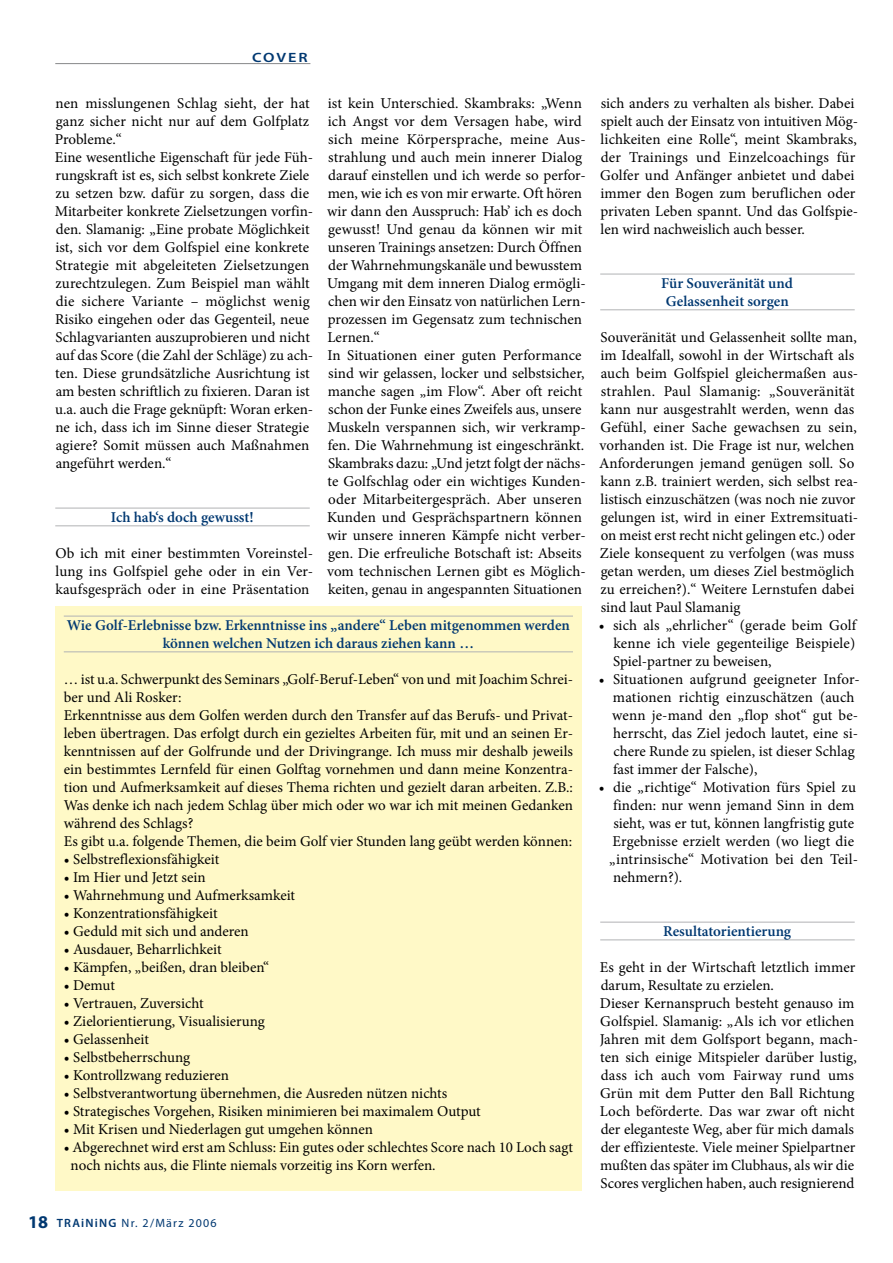
<style>
.page{position:relative;width:893px;height:1263px;background:#fff}
.page>*{position:absolute;margin:0;border:0;box-sizing:border-box;transform-origin:0 0}
.t1{font:15px/18px "Minion Pro";color:#000}
.t2{font:600 15px/18px "Minion Pro";letter-spacing:-.005em;color:#003871;text-align:center}
.t3{font:600 13.5px "Myriad Pro";letter-spacing:.12em;color:#003871;scale:1.2 1}
.t4{font:12px "Myriad Pro";letter-spacing:.1em;color:#003871}
.s1{font-weight:700;font-size:18px}
.s2{font-weight:600}
</style>
<div class="page">
<hr style="left:55px;top:63px;width:255px;height:1px;background:#878889">
<hr style="left:55px;top:508px;width:255px;height:1px;background:#b1b2b4">
<hr style="left:55px;top:525px;width:255px;height:1px;background:#b1b2b4">
<hr style="left:600px;top:274px;width:255px;height:1px;background:#b1b2b4">
<hr style="left:600px;top:309px;width:255px;height:1px;background:#b1b2b4">
<hr style="left:600px;top:922px;width:255px;height:1px;background:#b1b2b4">
<hr style="left:600px;top:939px;width:255px;height:1px;background:#b1b2b4">
<div style="left:55px;top:606px;width:526px;height:585px;background:#fff9c7"></div>
<hr style="left:64px;top:616px;width:509px;height:1px;background:#b1b2b4">
<hr style="left:64px;top:651px;width:509px;height:1px;background:#b1b2b4">
<p class="t3" style="left:252px;top:49px;width:45px">COVER</p>
<p class="t1" style="left:55px;top:94px;width:260px">nen misslungenen Schlag sieht, der hat ganz sicher nicht nur auf dem Golfplatz Probleme.“<br>Eine wesentliche Eigenschaft für jede Füh&shy;rungskraft ist es, sich selbst konkrete Ziele zu setzen bzw. dafür zu sorgen, dass die Mitarbeiter konkrete Zielsetzungen vorfin&shy;den. Slamanig: „Eine probate Möglichkeit ist, sich vor dem Golfspiel eine konkrete Strategie mit abgeleiteten Zielsetzungen zurechtzulegen. Zum Beispiel man wählt die sichere Variante – möglichst wenig Risiko eingehen oder das Gegenteil, neue Schlagvarianten auszuprobieren und nicht auf das Score (die Zahl der Schläge) zu ach&shy;ten. Diese grundsätzliche Ausrichtung ist am besten schriftlich zu fixieren. Daran ist u.a. auch die Frage geknüpft: Woran erken&shy;ne ich, dass ich im Sinne dieser Strategie agiere? Somit müssen auch Maßnahmen angeführt werden.“</p>
<p class="t2" style="left:111px;top:509px;width:144px">Ich hab‘s doch gewusst!</p>
<p class="t1" style="left:55px;top:544px;width:259px;text-align:justify">Ob ich mit einer bestimmten Voreinstel&shy;lung ins Golfspiel gehe oder in ein Ver&shy;kaufsgespräch oder in eine Präsentation</p>
<p class="t1" style="left:327px;top:94px;width:260px">ist kein Unterschied. Skambraks: „Wenn ich Angst vor dem Versagen habe, wird sich meine Körpersprache, meine Aus&shy;strahlung und auch mein innerer Dialog darauf einstellen und ich werde so perfor&shy;men, wie ich es von mir erwarte. Oft hören wir dann den Ausspruch: Hab’ ich es doch gewusst! Und genau da können wir mit unseren Trainings ansetzen: Durch Öffnen der Wahrnehmungskanäle und bewusstem Umgang mit dem inneren Dialog ermögli&shy;chen wir den Einsatz von natürlichen Lern&shy;prozessen im Gegensatz zum technischen Lernen.“<br>In Situationen einer guten Performance sind wir gelassen, locker und selbstsicher, manche sagen „im Flow“. Aber oft reicht schon der Funke eines Zweifels aus, unsere Muskeln verspannen sich, wir verkramp&shy;fen. Die Wahrnehmung ist eingeschränkt.<br>Skambraks dazu: „Und jetzt folgt der nächs&shy;te Golfschlag oder ein wichtiges Kunden&shy;oder Mitarbeitergespräch. Aber unseren Kunden und Gesprächspartnern können wir unsere inneren Kämpfe nicht verber&shy;gen. Die erfreuliche Botschaft ist: Abseits vom technischen Lernen gibt es Möglich&shy;keiten, genau in angespannten Situationen</p>
<p class="t1" style="left:600px;top:94px;width:259px">sich anders zu verhalten als bisher. Dabei spielt auch der Einsatz von intuitiven Mög&shy;lichkeiten eine Rolle“, meint Skambraks, der Trainings und Einzelcoachings für Golfer und Anfänger anbietet und dabei immer den Bogen zum beruflichen oder privaten Leben spannt. Und das Golfspie&shy;len wird nachweislich auch besser.</p>
<p class="t2" style="left:661px;top:275px;width:133px">Für Souveränität und<br>Gelassenheit sorgen</p>
<p class="t1" style="left:599px;top:328px;width:261px">Souveränität und Gelassenheit sollte man, im Idealfall, sowohl in der Wirtschaft als auch beim Golfspiel gleichermaßen aus&shy;strahlen. Paul Slamanig: „Souveränität kann nur ausgestrahlt werden, wenn das Gefühl, einer Sache gewachsen zu sein, vorhanden ist. Die Frage ist nur, welchen Anforderungen jemand genügen soll. So kann z.B. trainiert werden, sich selbst rea&shy;listisch einzuschätzen (was noch nie zuvor gelungen ist, wird in einer Extremsituati&shy;on meist erst recht nicht gelingen etc.) oder Ziele konsequent zu verfolgen (was muss getan werden, um dieses Ziel bestmöglich zu erreichen?).“ Weitere Lernstufen dabei sind laut Paul Slamanig</p>
<p class="t1" style="left:613px;top:616px;width:244px;text-align:justify;text-indent:-15px">• sich als „ehrlicher“ (gerade beim Golf kenne ich viele gegenteilige Beispiele)<br>Spiel-partner zu beweisen,</p>
<p class="t1" style="left:612px;top:670px;width:249px;text-indent:-14px">• Situationen aufgrund geeigneter Infor&shy;mationen richtig einzuschätzen (auch wenn je-mand den „flop shot“ gut be&shy;herrscht, das Ziel jedoch lautet, eine si&shy;chere Runde zu spielen, ist dieser Schlag fast immer der Falsche),</p>
<p class="t1" style="left:609px;top:778px;width:250px;text-indent:-11px">• die „richtige“ Motivation fürs Spiel zu finden: nur wenn jemand Sinn in dem sieht, was er tut, können langfristig gute Ergebnisse erzielt werden (wo liegt die „intrinsische“ Motivation bei den Teil&shy;nehmern?).</p>
<p class="t2" style="left:67px;top:617px;width:505px">Wie Golf-Erlebnisse bzw. Erkenntnisse ins „andere“ Leben mitgenommen werden können welchen Nutzen ich daraus ziehen kann …</p>
<p class="t1" style="left:64px;top:670px;width:511px">… ist u.a. Schwerpunkt des Seminars „Golf-Beruf-Leben“ von und mit Joachim Schrei&shy;ber und Ali Rosker:<br>Erkenntnisse aus dem Golfen werden durch den Transfer auf das Berufs- und Privat&shy;leben übertragen. Das erfolgt durch ein gezieltes Arbeiten für, mit und an seinen Er&shy;kenntnissen auf der Golfrunde und der Drivingrange. Ich muss mir deshalb jeweils ein bestimmtes Lernfeld für einen Golftag vornehmen und dann meine Konzentra&shy;tion und Aufmerksamkeit auf dieses Thema richten und gezielt daran arbeiten. Z.B.:<br>Was denke ich nach jedem Schlag über mich oder wo war ich mit meinen Gedanken während des Schlags?<br>Es gibt u.a. folgende Themen, die beim Golf vier Stunden lang geübt werden können:</p>
<p class="t1" style="left:64px;top:850px;width:157px">• Selbstreflexionsfähigkeit</p>
<p class="t1" style="left:64px;top:868px;width:143px">• Im Hier und Jetzt sein</p>
<p class="t1" style="left:64px;top:886px;width:233px">• Wahrnehmung und Aufmerksamkeit</p>
<p class="t1" style="left:64px;top:904px;width:155px">• Konzentrationsfähigkeit</p>
<p class="t1" style="left:64px;top:922px;width:187px">• Geduld mit sich und anderen</p>
<p class="t1" style="left:64px;top:940px;width:159px">• Ausdauer, Beharrlichkeit</p>
<p class="t1" style="left:64px;top:958px;width:207px">• Kämpfen, „beißen, dran bleiben“</p>
<p class="t1" style="left:64px;top:976px;width:53px">• Demut</p>
<p class="t1" style="left:64px;top:994px;width:141px">• Vertrauen, Zuversicht</p>
<p class="t1" style="left:64px;top:1012px;width:203px">• Zielorientierung, Visualisierung</p>
<p class="t1" style="left:64px;top:1030px;width:87px">• Gelassenheit</p>
<p class="t1" style="left:64px;top:1048px;width:128px">• Selbstbeherrschung</p>
<p class="t1" style="left:64px;top:1066px;width:167px">• Kontrollzwang reduzieren</p>
<p class="t1" style="left:64px;top:1084px;width:385px">• Selbstverantwortung übernehmen, die Ausreden nützen nichts</p>
<p class="t1" style="left:64px;top:1102px;width:418px">• Strategisches Vorgehen, Risiken minimieren bei maximalem Output</p>
<p class="t1" style="left:64px;top:1120px;width:311px">• Mit Krisen und Niederlagen gut umgehen können</p>
<p class="t1" style="left:71px;top:1138px;width:504px;text-indent:-7px">• Abgerechnet wird erst am Schluss: Ein gutes oder schlechtes Score nach 10 Loch sagt noch nichts aus, die Flinte niemals vorzeitig ins Korn werfen.</p>
<p class="t2" style="left:663px;top:923px;width:130px">Resultatorientierung</p>
<p class="t1" style="left:600px;top:958px;width:260px">Es geht in der Wirtschaft letztlich immer darum, Resultate zu erzielen.<br>Dieser Kernanspruch besteht genauso im Golfspiel. Slamanig: „Als ich vor etlichen Jahren mit dem Golfsport begann, mach&shy;ten sich einige Mitspieler darüber lustig, dass ich auch vom Fairway rund ums Grün mit dem Putter den Ball Richtung Loch beförderte. Das war zwar oft nicht der eleganteste Weg, aber für mich damals der effizienteste. Viele meiner Spielpartner mußten das später im Clubhaus, als wir die Scores verglichen haben, auch resignierend</p>
<p class="t4" style="left:28px;top:1216px;width:190px"><span class="s1">18</span> <span class="s2">TRAINING</span> Nr. 2/März 2006</p>
</div>
